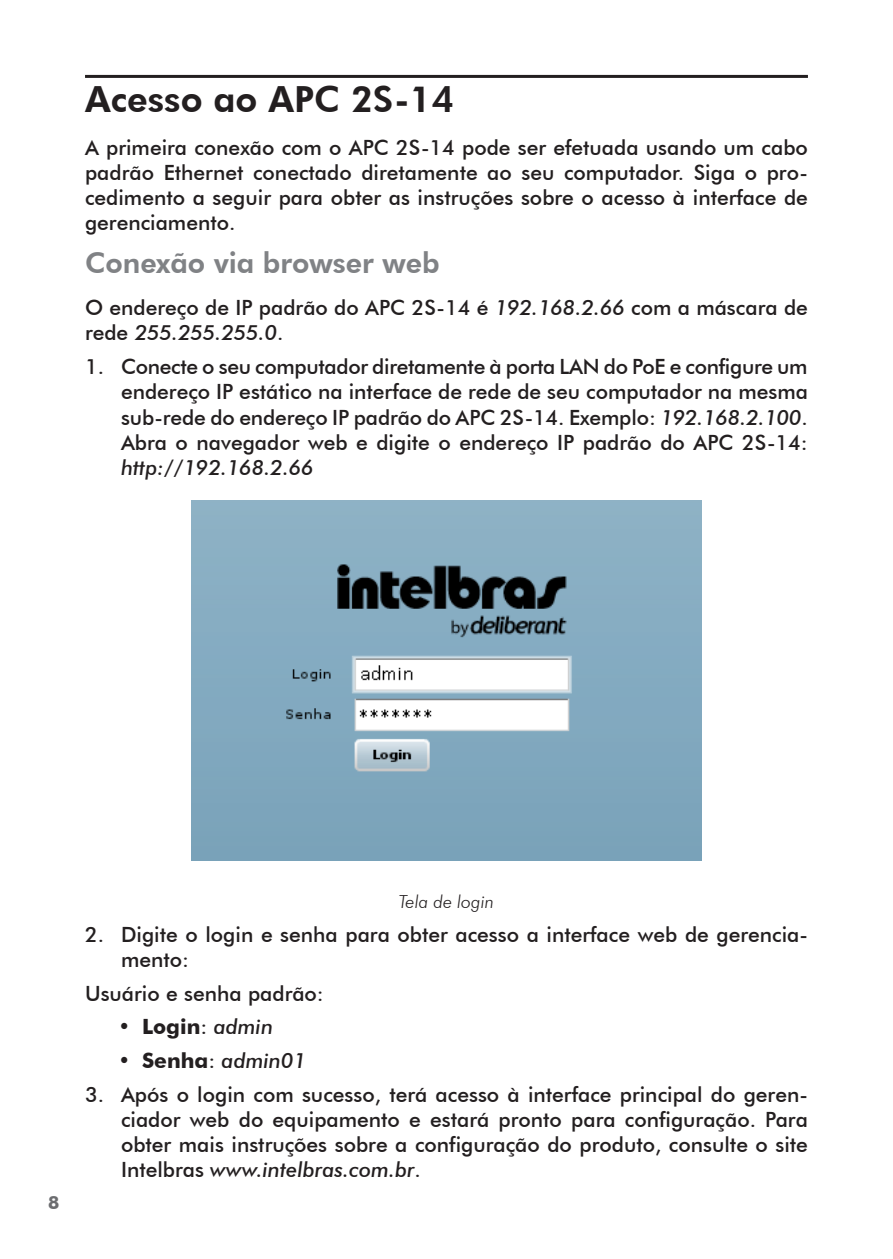
<style>
.page{position:relative;width:893px;height:1259px;background:#fff}
.page>*{position:absolute;margin:0;border:0;box-sizing:border-box;transform-origin:0 0}
.t1{font:800 36px "Futura BT";color:#231f20}
.t2{font:800 28.5px "Futura BT";color:#808285}
.t3{font:500 21px/25.2px "Futura BT";color:#231f20;text-align:justify}
.t4{font:italic 500 21px "Futura BT";color:#231f20}
.t5{font:700 21px "Futura BT";color:#231f20}
.t6{font:italic 300 18px "Futura BT";color:#231f20}
.t7{font:700 18px "Futura BT";color:#6c6d70}
.s1{font-style:italic}
.s2{font-weight:300}
.s3{font-weight:500}
.s4{font-weight:500;font-style:italic}
.s5{font-weight:300;font-style:normal}
.s6{font-weight:700;font-style:normal}
.s7{font-style:normal}
</style>
<div class="page">
<hr style="left:85px;top:75px;width:723px;height:3px;background:#231f20">
<img style="left:191px;top:500px;width:511px;height:360px">
<h1 class="t1" style="left:85px;top:78px;width:370px">Acesso ao APC 2S-14</h1>
<p class="t3" style="left:85px;top:134px;width:724px">A primeira conexão com o APC 2S-14 pode ser efetuada usando um cabo padrão Ethernet conectado diretamente ao seu computador. Siga o pro&shy;cedimento a seguir para obter as instruções sobre o acesso à interface de gerenciamento.</p>
<h2 class="t2" style="left:85px;top:245px;width:356px">Conexão via browser web</h2>
<p class="t3" style="left:85px;top:295px;width:724px">O endereço de IP padrão do APC 2S-14 é <span class="s1">192.168.2.66</span> com a máscara de rede <span class="s1">255.255.255.0</span>.</p>
<p class="t3" style="left:121px;top:354px;width:688px;text-indent:-36px">1. Conecte o seu computador diretamente à porta LAN do PoE e configure um endereço IP estático na interface de rede de seu computador na mesma sub-rede do endereço IP padrão do APC 2S-14. Exemplo: <span class="s1">192.168.2.100</span>.<br>Abra o navegador web e digite o endereço IP padrão do APC 2S-14:</p>
<p class="t4" style="left:121px;top:455px;width:194px">http://192.168.2.66</p>
<p class="t7" style="left:48px;top:1191px;width:13px">8</p>
<p class="t6" style="left:399px;top:890px;width:97px">Tela de login</p>
<p class="t3" style="left:121px;top:921px;width:688px;text-indent:-36px">2. Digite o login e senha para obter acesso a interface web de gerencia&shy;mento:</p>
<p class="t3" style="left:85px;top:980px;width:240px">Usuário e senha padrão:</p>
<p class="t5" style="left:118px;top:1014px;width:157px"><span class="s2">•</span> Login<span class="s3">:</span> <span class="s4">admin</span></p>
<p class="t4" style="left:118px;top:1047px;width:189px"><span class="s5">•</span> <span class="s6">Senha</span><span class="s7">:</span> admin01</p>
<p class="t3" style="left:121px;top:1081px;width:688px;text-indent:-36px">3. Após o login com sucesso, terá acesso à interface principal do geren&shy;ciador web do equipamento e estará pronto para configuração. Para obter mais instruções sobre a configuração do produto, consulte o site Intelbras <span class="s1">www.intelbras.com.br</span>.</p>
</div>
